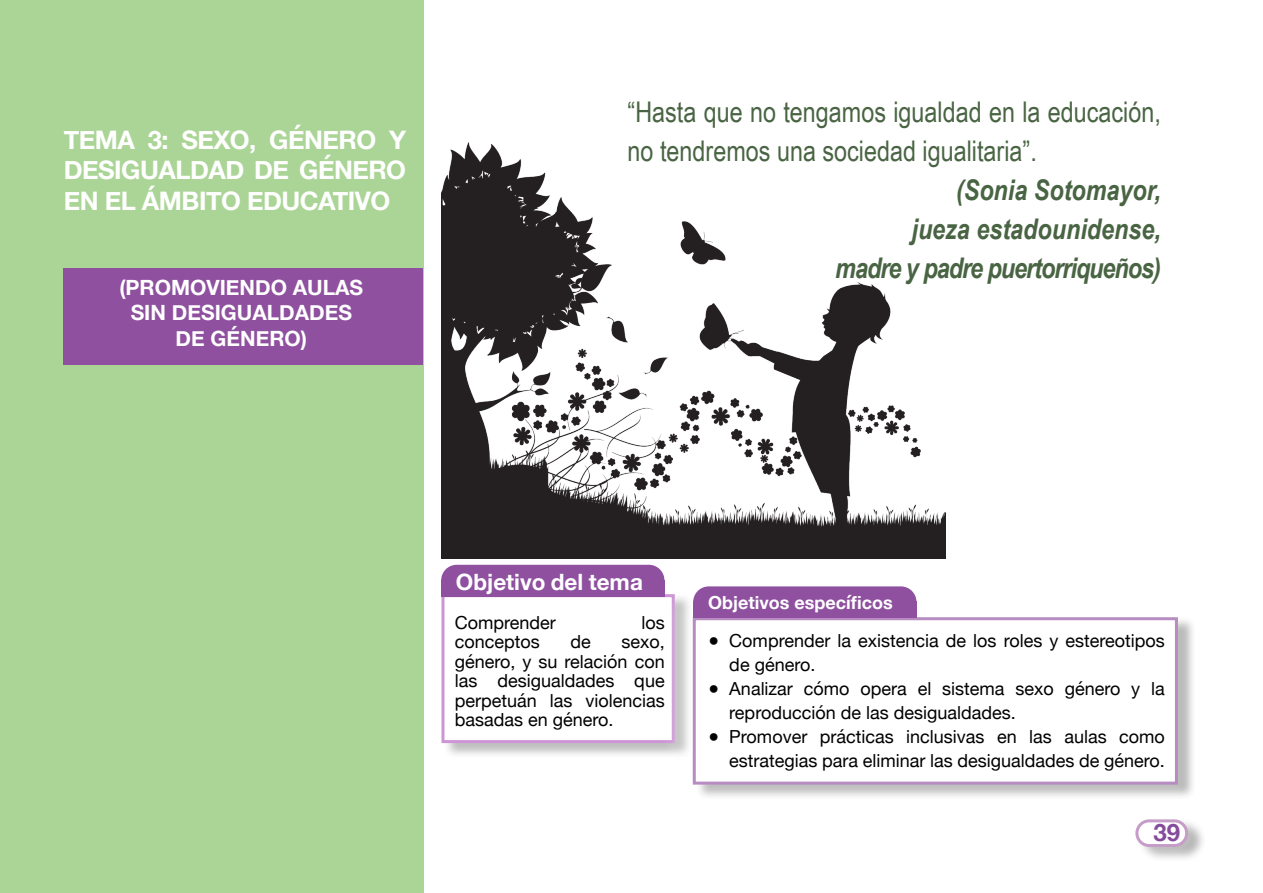
<style>
.page{position:relative;width:1263px;height:893px;background:#fff}
.page>*{position:absolute;margin:0;border:0;box-sizing:border-box;transform-origin:0 0}
.con_color{font:28.5px/39px "Arial Narrow";color:#496443}
.con_color-2{font:italic 700 28.5px "Arial Narrow";color:#496443}
.con_color-3{font:italic 700 28.5px "Arial Narrow";letter-spacing:-.035em;color:#496443}
.título{font:700 25.5px/30.6px "Helvetica Neue";letter-spacing:-.02em;color:#fff;text-align:justify}
.t1{font:700 24px "Helvetica Neue";color:#864c9c}
.con_color-4{font:700 22.5px "Helvetica Neue";color:#fff}
.subtítulo{font:700 21px "Helvetica Neue";color:#fff}
.obj_generales{font:18px/19.5px "Helvetica Neue";color:#000}
.obj_generales-2{font:700 18px "Helvetica Neue";color:#fff}
</style>
<div class="page">
<div style="left:1105px;top:789px;width:113px;height:88px;background:#fff;opacity:.75"></div>
<div style="left:1137px;top:821px;width:49px;height:24px;background:#fff;border-radius:12px"></div>
<div style="left:1135px;top:819px;width:53px;height:28px;border:3px solid #c59dc8;border-radius:12px"></div>
<div style="left:411px;top:564px;width:294px;height:209px;background:#fff;opacity:.75"></div>
<div style="left:441px;top:594px;width:234px;height:149px;background:#fff;border:3px solid #cd94d6"></div>
<div style="left:663px;top:587px;width:544px;height:227px;background:#fff;opacity:.75"></div>
<div style="left:693px;top:617px;width:485px;height:168px;background:#fff;border:3px solid #b78cc0"></div>
<div style="left:693px;top:602px;width:223px;height:16px;background:#8e509f"></div>
<div style="left:441px;top:580px;width:223px;height:16px;background:#8e509f"></div>
<div style="left:693px;top:586px;width:223px;height:31px;background:#8e509f;border-radius:16px"></div>
<div style="left:441px;top:565px;width:223px;height:31px;background:#8e509f;border-radius:16px"></div>
<img style="left:441px;top:143px;width:505px;height:415px">
<div style="left:0;top:0;width:423px;height:893px;background:#abd596"></div>
<div style="left:64px;top:268px;width:359px;height:97px;background:#8e509f"></div>
<p class="título" style="left:64px;top:125px;width:344px">TEMA 3: SEXO, GÉNERO Y DESIGUALDAD DE GÉNERO EN EL ÁMBITO EDUCATIVO</p>
<p class="subtítulo" style="left:119px;top:271px;width:245px">(PROMOVIENDO AULAS</p>
<p class="subtítulo" style="left:131px;top:296px;width:223px">SIN DESIGUALDADES</p>
<p class="subtítulo" style="left:176px;top:322px;width:133px">DE GÉNERO)</p>
<p class="con_color" style="left:628px;top:91px;width:535px">“Hasta que no tengamos igualdad en la educación, no tendremos una sociedad igualitaria”.</p>
<p class="con_color-2" style="left:956px;top:168px;width:206px">(Sonia Sotomayor,</p>
<p class="con_color-2" style="left:911px;top:207px;width:251px">jueza estadounidense,</p>
<p class="con_color-3" style="left:835px;top:246px;width:327px">madre y padre puertorriqueños)</p>
<p class="con_color-4" style="left:456px;top:564px;width:189px">Objetivo del tema</p>
<p class="obj_generales-2" style="left:708px;top:589px;width:186px">Objetivos específicos</p>
<p class="obj_generales" style="left:455px;top:613px;width:103px">Comprender</p>
<p class="obj_generales" style="left:641px;top:613px;width:25px">los</p>
<p class="obj_generales" style="left:455px;top:633px;width:87px">conceptos</p>
<p class="obj_generales" style="left:570px;top:633px;width:22px">de</p>
<p class="obj_generales" style="left:455px;top:633px;width:211px;text-align:justify;text-indent:167px">sexo, género, y su relación con las desigualdades que perpetuán las violencias basadas en género.</p>
<p class="obj_generales" style="left:729px;top:630px;width:437px;line-height:24px;text-indent:-21px">● Comprender la existencia de los roles y estereotipos de género.</p>
<p class="obj_generales" style="left:729px;top:678px;width:437px;line-height:24px;text-indent:-21px">● Analizar cómo opera el sistema sexo género y la reproducción de las desigualdades.</p>
<p class="obj_generales" style="left:708px;top:726px;width:458px;line-height:24px;text-align:right">● Promover prácticas inclusivas en las aulas como estrategias para eliminar las desigualdades de género.</p>
<h3 class="t1" style="left:1153px;top:814px;width:28px">39</h3>
</div>
